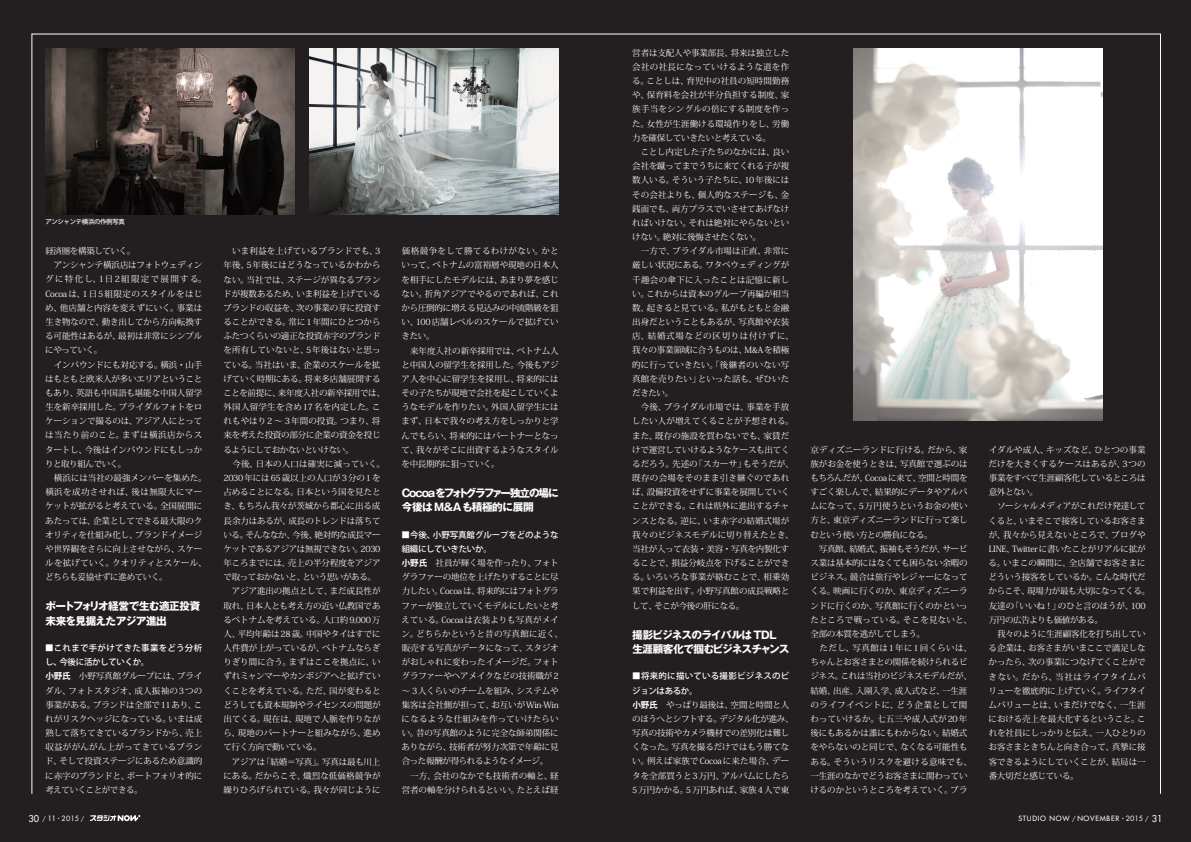
<style>
.page{position:relative;width:1191px;height:842px;background:#231f20}
.page>*{position:absolute;margin:0;border:0;box-sizing:border-box;transform-origin:0 0}
.t1{font:700 10.6px/14.2px "Gothic MB101 Pro";letter-spacing:-.065em;color:#fff}
.t2{font:700 10.6px/14.2px "Gothic MB101 Pro";letter-spacing:-.1em;color:#fff}
.t3{font:8.5px/14.2px "Koz Min Pr 6 N";letter-spacing:-.01em;color:#fff}
.t4{font:500 8.5px/14.2px "Koz Go Pro";letter-spacing:.02em;color:#fff}
.t5{font:500 8.5px/14.2px "Koz Go Pro";letter-spacing:-.01em;color:#fff}
.t6{font:500 8.5px/14.2px "Koz Go Pro";letter-spacing:.025em;color:#fff}
.t7{font:7.1px "Futura";letter-spacing:.1em;color:#fff}
.t8{font:7.1px "Futura";color:#fff}
.t9{font:500 6.4px "Koz Go Pr 6 N";letter-spacing:-.045em;color:#fff}
.s1{font-family:"Koz Go Pro";font-weight:700}
.s2{font-size:9.2px}
.s3{font-size:6px}
.s4{font-style:inherit}
.s5{font-family:"Shin Go Pro"}
</style>
<div class="page">
<svg style="left:90px;top:815px;width:50px;height:6px"></svg>
<img style="left:853px;top:48px;width:249px;height:373px">
<img style="left:45px;top:48px;width:250px;height:166px">
<img style="left:309px;top:48px;width:249px;height:166px">
<p class="t9" style="left:45px;top:218px;width:81px">アンシャンテ横浜の作例写真</p>
<p class="t3" style="left:45px;top:244px;width:163px">経済圏を構築していく。<br>　アンシャンテ横浜店はフォトウェディングに特化し、1日2組限定で展開する。<br>Cocoaは、1日5組限定のスタイルをはじめ、他店舗と内容を変えずにいく。事業は生き物なので、動き出してから方向転換する可能性はあるが、最初は非常にシンプルにやっていく。<br>　インバウンドにも対応する。横浜・山手はもともと欧米人が多いエリアということもあり、英語も中国語も堪能な中国人留学生を新卒採用した。ブライダルフォトをロケーションで撮るのは、アジア人にとっては当たり前のこと。まずは横浜店からスタートし、今後はインバウンドにもしっかりと取り組んでいく。<br>　横浜には当社の最強メンバーを集めた。横浜を成功させれば、後は無限大にマーケットが拡がると考えている。全国展開にあたっては、企業としてできる最大限のクオリティを仕組み化し、ブランドイメージや世界観をさらに向上させながら、スケールを拡げていく。クオリティとスケール、どちらも妥協せずに進めていく。</p>
<p class="t1" style="left:45px;top:598px;width:157px">ポートフォリオ経営で生む適正投資未来を見据えたアジア進出</p>
<p class="t4" style="left:45px;top:641px;width:159px">■これまで手がけてきた事業をどう分析し、今後に活かしていくか。</p>
<p class="t3" style="left:45px;top:669px;width:159px;text-align:justify"><span class="s1">小野氏</span>　小野写真館グループには、ブライダル、フォトスタジオ、成人振袖の3つの事業がある。ブランドは全部で11あり、これがリスクヘッジになっている。いまは成熟して落ちてきているブランドから、売上収益ががんがん上がってきているブランド、そして投資ステージにあるため意識的に赤字のブランドと、ボートフォリオ的に考えていくことができる。</p>
<p class="t3" style="left:223px;top:244px;width:163px">　いま利益を上げているブランドでも、3年後、5年後にはどうなっているかわからない。当社では、ステージが異なるブランドが複数あるため、いま利益を上げているブランドの収益を、次の事業の芽に投資することができる。常に1年間にひとつからふたつくらいの適正な投資赤字のブランドを所有していないと、5年後はないと思っている。当社はいま、企業のスケールを拡げていく時期にある。将来多店舗展開することを前提に、来年度入社の新卒採用では、外国人留学生を含め17名を内定した。これもやはり2 〜 3年間の投資。つまり、将来を考えた投資の部分に企業の資金を投じるようにしておかないといけない。<br>　今後、日本の人口は確実に減っていく。<br>2030年には65歳以上の人口が3分の1を占めることになる。日本という国を見たとき、もちろん我々が茨城から都心に出る成長余力はあるが、成長のトレンドは落ちている。そんななか、今後、絶対的な成長マーケットであるアジアは無視できない。2030年ころまでには、売上の半分程度をアジアで取っておかないと、という思いがある。　アジア進出の拠点として、まだ成長性が取れ、日本人とも考え方の近い仏教国であるベトナムを考えている。人口約 9,000万人、平均年齢は28歳。中国やタイはすでに人件費が上がっているが、ベトナムならぎりぎり間に合う。まずはここを拠点に、いずれミャンマーやカンボジアへと拡げていくことを考えている。ただ、国が変わるとどうしても資本規制やライセンスの問題が出てくる。現在は、現地で人脈を作りながら、現地のパートナーと組みながら、進めて行く方向で動いている。<br>　アジアは「結婚＝写真」。写真は最も川上にある。だからこそ、熾烈な低価格競争が繰りひろげられている。我々が同じように</p>
<p class="t3" style="left:401px;top:244px;width:159px">価格競争をして勝てるわけがない。かといって、ベトナムの富裕層や現地の日本人を相手にしたモデルには、あまり夢を感じない。折角アジアでやるのであれば、これから圧倒的に増える見込みの中流階級を狙い、100店舗レベルのスケールで拡げていきたい。<br>　来年度入社の新卒採用では、ベトナム人と中国人の留学生を採用した。今後もアジア人を中心に留学生を採用し、将来的にはその子たちが現地で会社を起こしていくようなモデルを作りたい。外国人留学生にはまず、日本で我々の考え方をしっかりと学んでもらい、将来的にはパートナーとなって、我々がそこに出資するようなスタイルを中長期的に狙っていく。</p>
<p class="t2" style="left:402px;top:484px;width:158px">Cocoaをフォトグラファー独立の場に今後はM&amp;Aも積極的に展開</p>
<p class="t5" style="left:401px;top:528px;width:159px">■今後、小野写真館グループをどのような組織にしていきたいか。</p>
<p class="t3" style="left:401px;top:556px;width:163px"><span class="s1">小野氏</span>　社員が輝く場を作ったり、フォトグラファーの地位を上げたりすることに尽力したい。Cocoaは、将来的にはフォトグラファーが独立していくモデルにしたいと考えている。Cocoaは衣装よりも写真がメイン。どちらかというと昔の写真館に近く、販売する写真がデータになって、スタジオがおしゃれに変わったイメージだ。フォトグラファーやヘアメイクなどの技術職が2〜 3人くらいのチームを組み、システムや集客は会社側が担って、お互いがWin-Winになるような仕組みを作っていけたらいい。昔の写真館のように完全な師弟関係にありながら、技術者が努力次第で年齢に見合った報酬が得られるようなイメージ。<br>　一方、会社のなかでも技術者の軸と、経営者の軸を分けられるといい。たとえば経</p>
<p class="t3" style="left:632px;top:46px;width:163px">営者は支配人や事業部長、将来は独立した会社の社長になっていけるような道を作る。ことしは、育児中の社員の短時間勤務や、保育料を会社が半分負担する制度、家族手当をシングルの倍にする制度を作った。女性が生涯働ける環境作りをし、労働力を確保していきたいと考えている。<br>　ことし内定した子たちのなかには、良い会社を蹴ってまでうちに来てくれる子が複数人いる。そういう子たちに、10年後にはその会社よりも、個人的なステージも、金銭面でも、両方プラスでいさせてあげなければいけない。それは絶対にやらないといけない。絶対に後悔させたくない。<br>　一方で、ブライダル市場は正直、非常に厳しい状況にある。ワタベウェディングが千趣会の傘下に入ったことは記憶に新しい。これからは資本のグループ再編が相当数、起きると見ている。私がもともと金融出身だということもあるが、写真館や衣装店、結婚式場などの区切りは付けずに、我々の事業領域に合うものは、M&amp;Aを積極的に行っていきたい。「後継者のいない写真館を売りたい」といった話も、ぜひいただきたい。</p>
<p class="t3" style="left:632px;top:400px;width:163px;text-indent:9px">今後、ブライダル市場では、事業を手放したい人が増えてくることが予想される。また、既存の施設を買わないでも、家賃だけで運営していけるようなケースも出てくるだろう。先述の「スカーサ」もそうだが、既存の会場をそのまま引き継ぐのであれば、設備投資をせずに事業を展開していくことができる。これは県外に進出するチャンスとなる。逆に、いま赤字の結婚式場が我々のビジネスモデルに切り替えたとき、当社が入って衣装・美容・写真を内製化することで、損益分岐点を下げることができる。いろいろな事業が絡むことで、相乗効果で利益を出す。小野写真館の成長戦略として、そこが今後の肝になる。</p>
<p class="t1" style="left:632px;top:626px;width:159px">撮影ビジネスのライバルは TDL生涯顧客化で掴むビジネスチャンス</p>
<p class="t6" style="left:632px;top:670px;width:158px">■将来的に描いている撮影ビジネスのビジョンはあるか。</p>
<p class="t3" style="left:632px;top:698px;width:163px"><span class="s1">小野氏</span>　やっぱり最後は、空間と時間と人のほうへとシフトする。デジタル化が進み、写真の技術やカメラ機材での差別化は難しくなった。写真を撮るだけではもう勝てない。例えば家族で Cocoaに来た場合、データを全部買うと3万円、アルバムにしたら<br>5万円かかる。5万円あれば、家族4人で東</p>
<p class="t3" style="left:810px;top:443px;width:163px">京ディズニーランドに行ける。だから、家族がお金を使うときは、写真館で選ぶのはもちろんだが、Cocoaに来て、空間と時間をすごく楽しんで、結果的にデータやアルバムになって、5万円使うというお金の使い方と、東京ディズニーランドに行って楽しむという使い方との勝負になる。<br>　写真館、結婚式、振袖もそうだが、サービス業は基本的にはなくても困らない余暇のビジネス。競合は旅行やレジャーになってくる。映画に行くのか、東京ディズニーランドに行くのか、写真館に行くのかといったところで戦っている。そこを見ないと、全部の本質を逃がしてしまう。<br>　ただし、写真館は1年に1回くらいは、ちゃんとお客さまとの関係を続けられるビジネス。これは当社のビジネスモデルだが、結婚、出産、入園入学、成人式など、一生涯のライフイベントに、どう企業として関わっていけるか。七五三や成人式が20年後にもあるかは誰にもわからない。結婚式をやらないのと同じで、なくなる可能性もある。そういうリスクを避ける意味でも、一生涯のなかでどうお客さまに関わっていけるのかというところを考えていく。ブラ</p>
<p class="t3" style="left:988px;top:443px;width:163px">イダルや成人、キッズなど、ひとつの事業だけを大きくするケースはあるが、3つの事業をすべて生涯顧客化しているところは意外とない。<br>　ソーシャルメディアがこれだけ発達してくると、いまそこで接客しているお客さまが、我々から見えないところで、ブログや<br>LINE、Twitterに書いたことがリアルに拡がる。いまこの瞬間に、全店舗でお客さまにどういう接客をしているか。こんな時代だからこそ、現場力が最も大切になってくる。友達の「いいね！」のひと言のほうが、100万円の広告よりも価値がある。<br>　我々のように生涯顧客化を打ち出している企業は、お客さまがいまここで満足しなかったら、次の事業につなげてくことができない。だから、当社はライフタイムバリューを徹底的に上げていく。ライフタイムバリューとは、いまだけでなく、一生涯における売上を最大化するということ。これを社員にしっかりと伝え、一人ひとりのお客さまときちんと向き合って、真摯に接客できるようにしていくことが、結局は一番大切だと感じている。</p>
<p class="t8" style="left:28px;top:813px;width:58px"><span class="s2">30</span> <span class="s3">/</span> <span class="s4">11</span><span class="s5">・</span>2015 <span class="s3">/</span></p>
<p class="t7" style="left:1018px;top:814px;width:146px">STUDIO NOW <span class="s3">/</span> NOVEMBER<span class="s5">・</span><span class="s4">2015</span> <span class="s3">/</span> <span class="s2">31</span></p>
</div>
